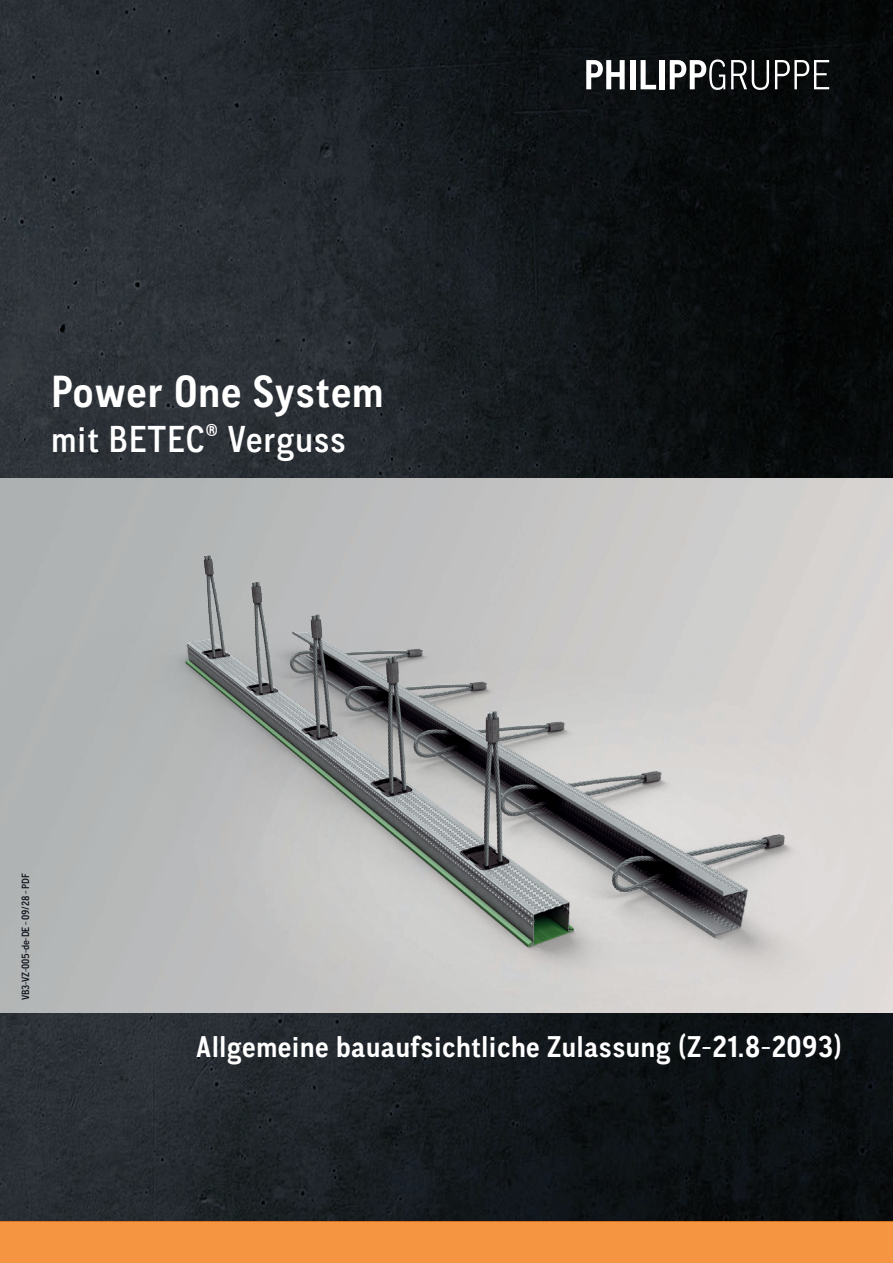
<style>
.page{position:relative;width:893px;height:1263px;background:#fff}
.page>*{position:absolute;margin:0;border:0;box-sizing:border-box;transform-origin:0 0}
.t1{font:700 45px "CA Normal";letter-spacing:.02em;color:#fff}
.t2{font:500 37.5px "CA Normal";letter-spacing:.02em;color:#fff}
.t3{font:700 30px "CA Normal";letter-spacing:.02em;color:#fff}
.t4{font:500 10.5px "CA Normal";letter-spacing:-.02em;color:#0d121a}
</style>
<div class="page">
<img style="left:0;top:0;width:893px;height:1221px">
<img style="left:0;top:478px;width:893px;height:535px">
<svg style="left:586px;top:60px;width:39px;height:29px"></svg>
<div style="left:630px;top:60px;width:5px;height:29px;background:#fff"></div>
<svg style="left:641px;top:60px;width:15px;height:29px"></svg>
<div style="left:659px;top:60px;width:5px;height:29px;background:#fff"></div>
<svg style="left:670px;top:60px;width:55px;height:30px"></svg>
<svg style="left:731px;top:60px;width:38px;height:30px"></svg>
<svg style="left:775px;top:60px;width:54px;height:29px"></svg>
<div style="left:0;top:1221px;width:893px;height:42px;background:#f59542"></div>
<h1 class="t1" style="left:51px;top:360px;width:334px">Power One System</h1>
<p class="t2" style="left:51px;top:413px;width:296px">mit BETEC® Verguss</p>
<p class="t4" style="left:18px;top:1000px;width:128px;rotate:-90deg">VB3-VZ-005-de-DE - 09/28 - PDF</p>
<p class="t3" style="left:196px;top:1025px;width:647px">Allgemeine bauaufsichtliche Zulassung (Z-21.8-2093)</p>
</div>
